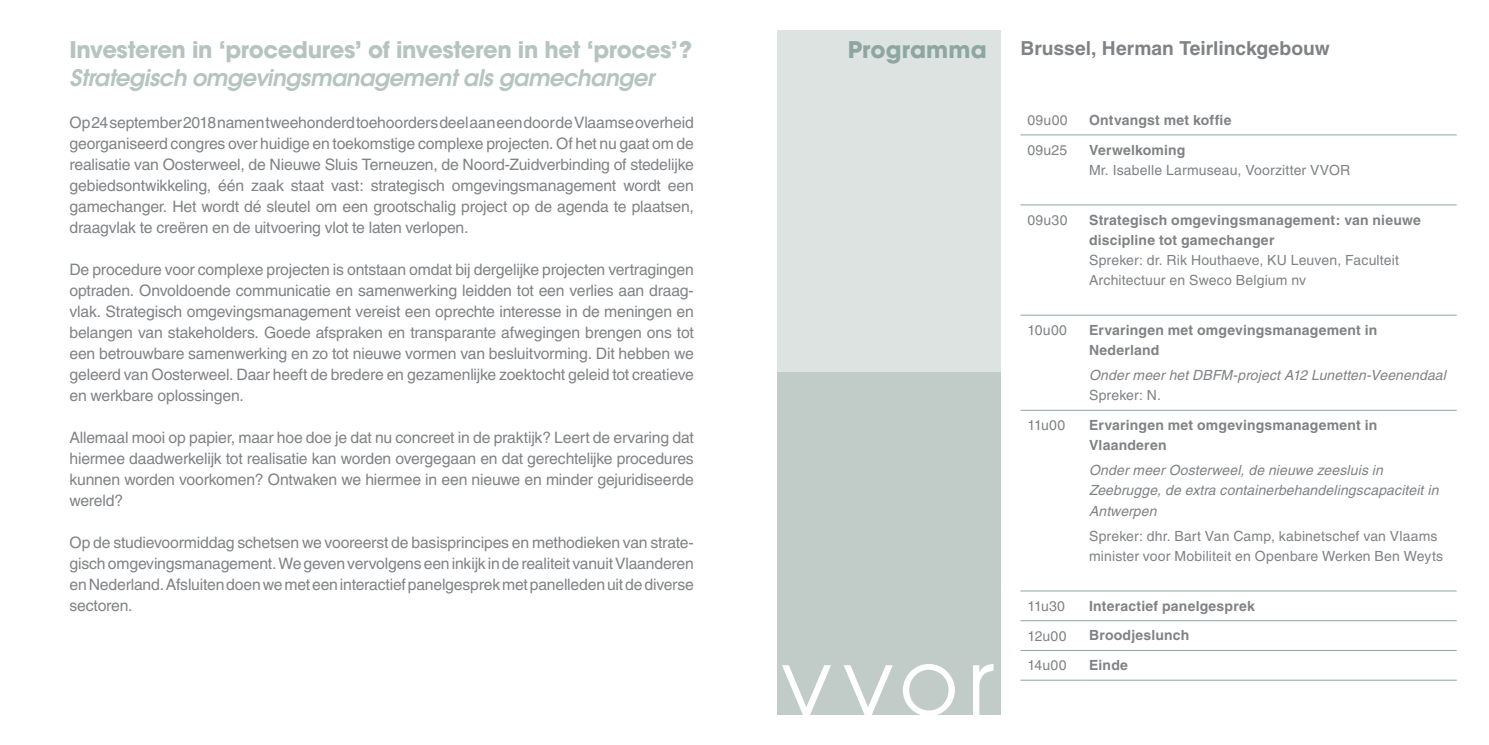
<style>
.page{position:relative;width:1489px;height:745px;background:#fff}
.page>*{position:absolute;margin:0;border:0;box-sizing:border-box;transform-origin:0 0}
.t1{font:91px "Avant Garde";color:#fff}
.t2{font:700 22.75px "Avant Garde";letter-spacing:-.02em;color:#b6c4c0}
.t3{font:italic 600 22.75px "Avant Garde";letter-spacing:-.02em;color:#b6c4c0}
.t4{font:700 22.75px "Avant Garde";letter-spacing:.005em;color:#8da7a0}
.t5{font:700 19.25px "Helvetica";color:#808285}
.t6{font:15.75px/21px "Helvetica";letter-spacing:-.015em;color:#808285;text-align:justify}
.t7{font:14px/20.1px "Helvetica";letter-spacing:.01em;color:#808285}
.t8{font:700 14px/20.1px "Helvetica";letter-spacing:.015em;color:#808285}
.t9{font:italic 14px/20.1px "Helvetica";letter-spacing:.01em;color:#808285}
.s1{font-style:normal}
</style>
<div class="page">
<div style="left:776px;top:30px;width:224px;height:342px;background:#dde3e1"></div>
<div style="left:776px;top:372px;width:224px;height:342px;background:#c1ccc9"></div>
<hr style="left:1020px;top:134px;width:62px;height:1px;background:#8da7a0">
<hr style="left:1082px;top:134px;width:374px;height:1px;background:#8da7a0">
<hr style="left:1020px;top:204px;width:62px;height:1px;background:#8da7a0">
<hr style="left:1082px;top:204px;width:374px;height:1px;background:#8da7a0">
<hr style="left:1020px;top:315px;width:62px;height:1px;background:#8da7a0">
<hr style="left:1082px;top:315px;width:374px;height:1px;background:#8da7a0">
<hr style="left:1020px;top:410px;width:62px;height:1px;background:#8da7a0">
<hr style="left:1082px;top:410px;width:374px;height:1px;background:#8da7a0">
<hr style="left:1020px;top:590px;width:62px;height:1px;background:#8da7a0">
<hr style="left:1082px;top:590px;width:374px;height:1px;background:#8da7a0">
<hr style="left:1020px;top:620px;width:62px;height:1px;background:#8da7a0">
<hr style="left:1082px;top:620px;width:374px;height:1px;background:#8da7a0">
<hr style="left:1020px;top:649px;width:62px;height:1px;background:#8da7a0">
<hr style="left:1082px;top:649px;width:374px;height:1px;background:#8da7a0">
<hr style="left:1020px;top:679px;width:62px;height:1px;background:#8da7a0">
<hr style="left:1082px;top:679px;width:374px;height:1px;background:#8da7a0">
<p class="t2" style="left:69px;top:35px;width:624px">Investeren in ‘procedures’ of investeren in het ‘proces’?</p>
<p class="t4" style="left:847px;top:35px;width:140px">Programma</p>
<p class="t3" style="left:69px;top:62px;width:586px">Strategisch omgevingsmanagement als gamechanger</p>
<p class="t6" style="left:69px;top:112px;width:626px">Op 24 september 2018 namen tweehonderd toehoorders deel aan een door de Vlaamse overheid georganiseerd congres over huidige en toekomstige complexe projecten. Of het nu gaat om de realisatie van Oosterweel, de Nieuwe Sluis Terneuzen, de Noord-Zuidverbinding of stedelijke gebiedsontwikkeling, één zaak staat vast: strategisch omgevingsmanagement wordt een gamechanger. Het wordt dé sleutel om een grootschalig project op de agenda te plaatsen, draagvlak te creëren en de uitvoering vlot te laten verlopen.</p>
<p class="t6" style="left:69px;top:259px;width:626px">De procedure voor complexe projecten is ontstaan omdat bij dergelijke projecten vertragingen optraden. Onvoldoende communicatie en samenwerking leidden tot een verlies aan draag&shy;vlak. Strategisch omgevingsmanagement vereist een oprechte interesse in de meningen en belangen van stakeholders. Goede afspraken en transparante afwegingen brengen ons tot een betrouwbare samenwerking en zo tot nieuwe vormen van besluitvorming. Dit hebben we geleerd van Oosterweel. Daar heeft de bredere en gezamenlijke zoektocht geleid tot creatieve en werkbare oplossingen.</p>
<p class="t6" style="left:69px;top:427px;width:626px">Allemaal mooi op papier, maar hoe doe je dat nu concreet in de praktijk? Leert de ervaring dat hiermee daadwerkelijk tot realisatie kan worden overgegaan en dat gerechtelijke procedures kunnen worden voorkomen? Ontwaken we hiermee in een nieuwe en minder gejuridiseerde wereld?</p>
<p class="t6" style="left:69px;top:532px;width:626px">Op de studievoormiddag schetsen we vooreerst de basisprincipes en methodieken van strate&shy;gisch omgevingsmanagement. We geven vervolgens een inkijk in de realiteit vanuit Vlaanderen en Nederland. Afsluiten doen we met een interactief panelgesprek met panelleden uit de diverse sectoren.</p>
<p class="t1" style="left:781px;top:627px;width:215px">vvor</p>
<p class="t5" style="left:1020px;top:37px;width:311px">Brussel, Herman Teirlinckgebouw</p>
<p class="t7" style="left:1027px;top:110px;width:42px">09u00</p>
<p class="t8" style="left:1088px;top:110px;width:144px">Ontvangst met koffie</p>
<p class="t7" style="left:1027px;top:140px;width:41px">09u25</p>
<p class="t8" style="left:1088px;top:139px;width:98px">Verwelkoming</p>
<p class="t7" style="left:1088px;top:160px;width:263px">Mr. Isabelle Larmuseau, Voorzitter VVOR</p>
<p class="t7" style="left:1027px;top:209px;width:42px">09u30</p>
<p class="t8" style="left:1088px;top:209px;width:333px">Strategisch omgevingsmanagement: van nieuwe discipline tot gamechanger</p>
<p class="t7" style="left:1088px;top:250px;width:311px">Spreker: dr. Rik Houthaeve, KU Leuven, Faculteit<br>Architectuur en Sweco Belgium nv</p>
<p class="t7" style="left:1027px;top:320px;width:41px">10u00</p>
<p class="t8" style="left:1088px;top:319px;width:290px">Ervaringen met omgevingsmanagement in<br>Nederland</p>
<p class="t9" style="left:1088px;top:365px;width:358px">Onder meer het DBFM-project A12 Lunetten-Veenendaal<br><span class="s1">Spreker: N.</span></p>
<p class="t7" style="left:1027px;top:415px;width:39px">11u00</p>
<p class="t8" style="left:1088px;top:414px;width:290px">Ervaringen met omgevingsmanagement in<br>Vlaanderen</p>
<p class="t9" style="left:1088px;top:460px;width:351px">Onder meer Oosterweel, de nieuwe zeesluis in<br>Zeebrugge, de extra containerbehandelingscapaciteit in<br>Antwerpen</p>
<p class="t7" style="left:1088px;top:525px;width:355px">Spreker: dhr. Bart Van Camp, kabinetschef van Vlaams minister voor Mobiliteit en Openbare Werken Ben Weyts</p>
<p class="t7" style="left:1027px;top:595px;width:39px">11u30</p>
<p class="t8" style="left:1088px;top:595px;width:167px">Interactief panelgesprek</p>
<p class="t7" style="left:1027px;top:625px;width:41px">12u00</p>
<p class="t8" style="left:1088px;top:624px;width:102px">Broodjeslunch</p>
<p class="t7" style="left:1027px;top:654px;width:41px">14u00</p>
<p class="t8" style="left:1088px;top:654px;width:40px">Einde</p>
</div>
